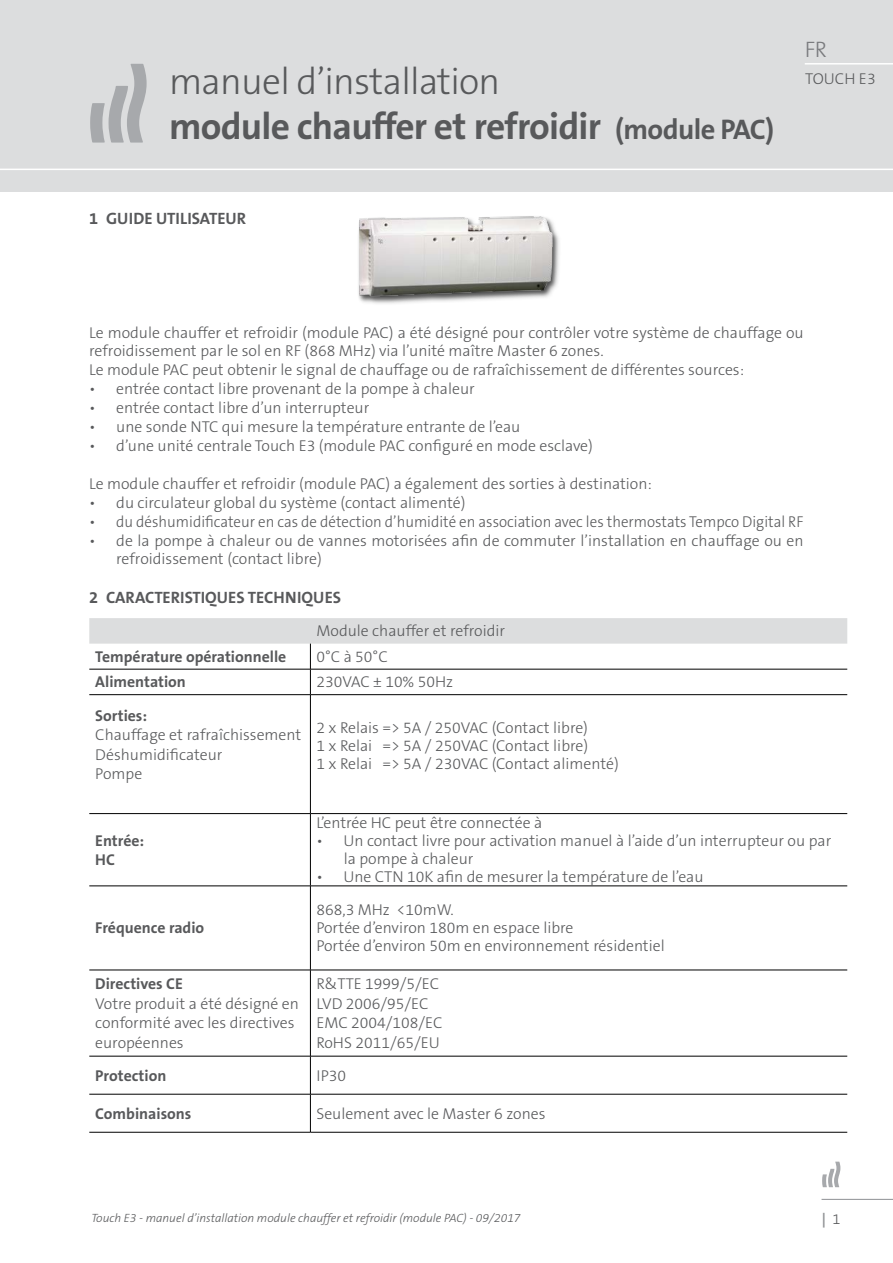
<style>
.page{position:relative;width:893px;height:1263px;background:#fff}
.page>*{position:absolute;margin:0;border:0;box-sizing:border-box;transform-origin:0 0}
.t1{font:700 37.5px "The Sans B7";letter-spacing:-.02em;color:#58595b}
.t2{font:300 37.5px "The Sans B3";letter-spacing:-.02em;color:#58595b}
.t3{font:300 22.5px "The Sans B3";color:#797a7d}
.t4{font:700 16.5px "The Sans B7";color:#58595b}
.t5{font:300 15.75px/19.5px "The Sans B3";color:#58595b}
.t6{font:700 15.75px/19.5px "The Sans B7";color:#58595b}
.t7{font:700 14.7px "The Sans B7";color:#939598}
.t8{font:italic 300 12px "The Sans B3";color:#58595b}
.s1{font-size:28.5px}
.s2{font-family:"The Sans B3";font-weight:300;color:#58595b}
</style>
<div class="page">
<hr style="left:821px;top:1199px;width:72px;height:1px;background:#939598">
<svg style="left:822px;top:1161px;width:18px;height:26px"></svg>
<div style="left:0;top:0;width:893px;height:191px;background:#dcddde"></div>
<svg style="left:89px;top:618px;width:758px;height:76px"></svg>
<hr style="left:89px;top:694px;width:221px;height:1px;background:#000">
<hr style="left:310px;top:694px;width:537px;height:1px;background:#000">
<hr style="left:310px;top:695px;width:1px;height:118px;background:#000">
<hr style="left:89px;top:813px;width:221px;height:1px;background:#000">
<hr style="left:310px;top:813px;width:537px;height:1px;background:#000">
<hr style="left:310px;top:814px;width:1px;height:72px;background:#000">
<hr style="left:89px;top:886px;width:221px;height:1px;background:#000">
<hr style="left:310px;top:886px;width:537px;height:1px;background:#000">
<hr style="left:310px;top:886px;width:1px;height:84px;background:#000">
<hr style="left:310px;top:970px;width:1px;height:86px;background:#000">
<hr style="left:310px;top:1056px;width:1px;height:38px;background:#000">
<hr style="left:310px;top:1094px;width:1px;height:38px;background:#000">
<hr style="left:89px;top:970px;width:221px;height:1px;background:#000">
<hr style="left:310px;top:970px;width:537px;height:1px;background:#000">
<hr style="left:89px;top:1056px;width:221px;height:1px;background:#000">
<hr style="left:310px;top:1056px;width:537px;height:1px;background:#000">
<hr style="left:89px;top:1094px;width:221px;height:1px;background:#000">
<hr style="left:310px;top:1094px;width:537px;height:1px;background:#000">
<hr style="left:89px;top:1132px;width:221px;height:1px;background:#000">
<hr style="left:310px;top:1132px;width:537px;height:1px;background:#000">
<svg style="left:90px;top:64px;width:57px;height:79px"></svg>
<hr style="left:0;top:169px;width:893px;height:1px;background:#fff">
<hr style="left:805px;top:63px;width:88px;height:2px;background:#fff">
<div style="left:357px;top:215px;width:205px;height:91px;background:#000;opacity:.45"></div>
<div style="left:358px;top:216px;width:202px;height:86px;background:#000;opacity:.45"></div>
<img style="left:359px;top:215px;width:196px;height:84px">
<h1 class="t2" style="left:169px;top:62px;width:333px">manuel d’installation</h1>
<h1 class="t1" style="left:169px;top:106px;width:607px">module chauffer et refroidir <span class="s1">(module PAC)</span></h1>
<p class="t4" style="left:89px;top:210px;width:158px">1 GUIDE UTILISATEUR</p>
<h2 class="t3" style="left:805px;top:38px;width:24px">FR</h2>
<p class="t5" style="left:805px;top:70px;width:72px">TOUCH E3</p>
<p class="t5" style="left:89px;top:324px;width:716px;line-height:18.9px">Le module chauffer et refroidir (module PAC) a été désigné pour contrôler votre système de chauffage ou refroidissement par le sol en RF (868 MHz) via l’unité maître Master 6 zones.<br>Le module PAC peut obtenir le signal de chauffage ou de rafraîchissement de différentes sources:</p>
<p class="t5" style="left:89px;top:380px;width:387px">• entrée contact libre provenant de la pompe à chaleur</p>
<p class="t5" style="left:89px;top:399px;width:282px">• entrée contact libre d’un interrupteur</p>
<p class="t5" style="left:89px;top:418px;width:433px">• une sonde NTC qui mesure la température entrante de l’eau</p>
<p class="t5" style="left:89px;top:437px;width:505px">• d’une unité centrale Touch E3 (module PAC configuré en mode esclave)</p>
<p class="t5" style="left:89px;top:475px;width:564px">Le module chauffer et refroidir (module PAC) a également des sorties à destination:</p>
<p class="t5" style="left:89px;top:494px;width:378px">• du circulateur global du système (contact alimenté)</p>
<p class="t5" style="left:89px;top:512px;width:716px">• du déshumidificateur en cas de détection d’humidité en association avec les thermostats Tempco Digital RF</p>
<p class="t5" style="left:116px;top:532px;width:689px;line-height:18.9px;text-indent:-27px">• de la pompe à chaleur ou de vannes motorisées afin de commuter l’installation en chauffage ou en refroidissement (contact libre)</p>
<p class="t4" style="left:89px;top:589px;width:253px">2 CARACTERISTIQUES TECHNIQUES</p>
<p class="t5" style="left:316px;top:622px;width:190px">Module chauffer et refroidir</p>
<p class="t6" style="left:95px;top:648px;width:193px">Température opérationnelle</p>
<p class="t5" style="left:316px;top:648px;width:73px">0°C à 50°C</p>
<p class="t6" style="left:95px;top:673px;width:92px">Alimentation</p>
<p class="t5" style="left:316px;top:673px;width:138px">230VAC ± 10% 50Hz</p>
<p class="t6" style="left:95px;top:706px;width:53px">Sorties:</p>
<p class="t5" style="left:95px;top:726px;width:207px">Chauffage et rafraîchissement<br>Déshumidificateur<br>Pompe</p>
<p class="t5" style="left:316px;top:719px;width:304px;line-height:18px">2 x Relais =&gt; 5A / 250VAC (Contact libre)<br>1 x Relai =&gt; 5A / 250VAC (Contact libre)<br>1 x Relai =&gt; 5A / 230VAC (Contact alimenté)</p>
<p class="t6" style="left:95px;top:831px;width:50px">Entrée:<br>HC</p>
<p class="t6" style="left:95px;top:919px;width:111px">Fréquence radio</p>
<p class="t6" style="left:95px;top:975px;width:89px">Directives CE</p>
<p class="t5" style="left:95px;top:995px;width:205px">Votre produit a été désigné en conformité avec les directives européennes</p>
<p class="t5" style="left:316px;top:814px;width:227px">L’entrée HC peut être connectée à</p>
<p class="t5" style="left:344px;top:833px;width:489px;line-height:18px;text-indent:-27px">• Un contact livre pour activation manuel à l’aide d’un interrupteur ou par la pompe à chaleur</p>
<p class="t5" style="left:316px;top:868px;width:389px">• Une CTN 10K afin de mesurer la température de l’eau</p>
<p class="t5" style="left:316px;top:902px;width:350px;line-height:18px">868,3 MHz &lt;10mW.<br>Portée d’environ 180m en espace libre<br>Portée d’environ 50m en environnement résidentiel</p>
<p class="t5" style="left:316px;top:975px;width:128px">R&amp;TTE 1999/5/EC<br>LVD 2006/95/EC<br>EMC 2004/108/EC<br>RoHS 2011/65/EU</p>
<p class="t6" style="left:95px;top:1066px;width:73px">Protection</p>
<p class="t5" style="left:316px;top:1066px;width:31px">IP30</p>
<p class="t6" style="left:95px;top:1104px;width:98px">Combinaisons</p>
<p class="t5" style="left:316px;top:1105px;width:231px">Seulement avec le Master 6 zones</p>
<p class="t8" style="left:91px;top:1212px;width:431px">Touch E3 - manuel d’installation module chauffer et refroidir (module PAC) - 09/2017</p>
<p class="t7" style="left:822px;top:1211px;width:20px">| <span class="s2">1</span></p>
</div>
